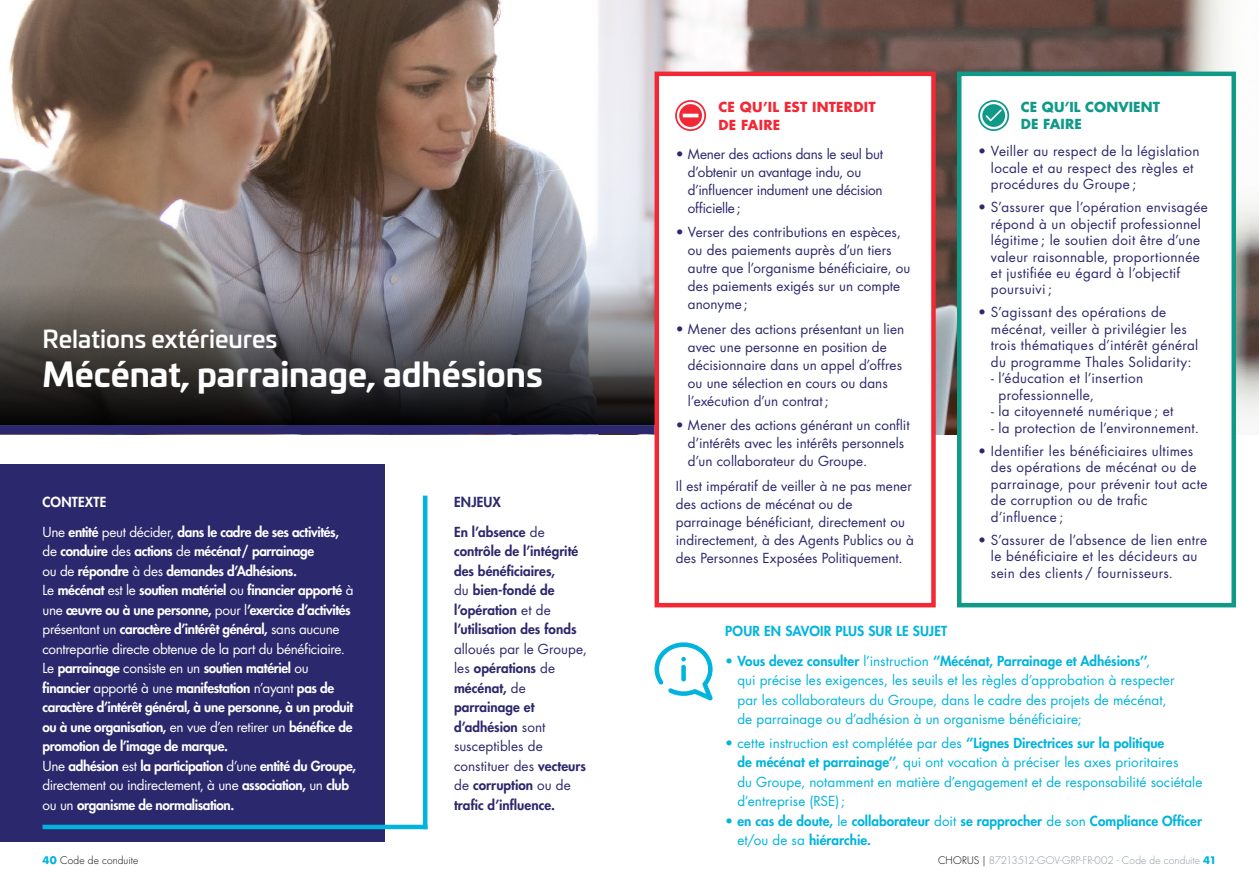
<style>
.page{position:relative;width:1259px;height:893px;background:#fff}
.page>*{position:absolute;margin:0;border:0;box-sizing:border-box;transform-origin:0 0}
.t1{font:700 33px "Univia Pro";color:#fff}
.t2{font:500 24px "Univia Pro";color:#fff}
.t3{font:13.5px/16.5px "Futura Std";letter-spacing:.01em;color:#2c286d}
.t4{font:800 13.5px/19.5px "Futura Std";letter-spacing:-.025em;color:#fff}
.t5{font:13.5px/19.5px "Futura Std";letter-spacing:.005em;color:#00b4dd}
.t6{font:800 13.5px/19.5px "Futura Std";letter-spacing:.005em;color:#2c286d}
.t7{font:800 13.5px/19.5px "Futura Std";letter-spacing:.005em;color:#00b4dd}
.t8{font:13.5px/18px "Futura Std";letter-spacing:-.015em;color:#2c286d}
.t9{font:700 13.5px/18px "Futura Std";letter-spacing:.02em;color:#f12836}
.t10{font:700 13.5px/16.5px "Futura Std";letter-spacing:.01em;color:#198}
.t11{font:800 13.5px "Futura Std";letter-spacing:.01em;color:#fff}
.t12{font:300 10.2px "Futura Std";letter-spacing:.005em;color:#8a959c}
.t13{font:300 10.2px "Futura Std";letter-spacing:.01em;color:#000}
.s1{font-weight:400}
.s2{font-weight:800}
.s3{font-weight:700;color:#00b4dd}
.s4{color:#000}
</style>
<div class="page">
<img style="left:0;top:0;width:1259px;height:434px">
<div style="left:0;top:425px;width:654px;height:9px;background:#2c286d"></div>
<svg style="left:654px;top:642px;width:59px;height:58px"></svg>
<svg style="left:0;top:238px;width:654px;height:187px;background:#5c5a5b"></svg>
<div style="left:957px;top:72px;width:279px;height:535px;background:#fff;border:4px solid #198"></div>
<svg style="left:978px;top:100px;width:31px;height:31px"></svg>
<div style="left:654px;top:72px;width:281px;height:535px;background:#fff;border:4px solid #f12836"></div>
<svg style="left:675px;top:100px;width:32px;height:31px"></svg>
<div style="left:0;top:465px;width:385px;height:377px;background:#2c286d"></div>
<hr style="left:423px;top:496px;width:4px;height:333px;background:#00b4dd">
<hr style="left:43px;top:825px;width:384px;height:4px;background:#00b4dd">
<h2 class="t2" style="left:43px;top:320px;width:236px">Relations extérieures</h2>
<h1 class="t1" style="left:43px;top:348px;width:502px">Mécénat, parrainage, adhésions</h1>
<p class="t11" style="left:43px;top:493px;width:65px">CONTEXTE</p>
<p class="t4" style="left:43px;top:522px;width:315px"><span class="s1">Une</span> entité <span class="s1">peut décider,</span> dans le cadre de ses activités, <span class="s1">de</span> conduire <span class="s1">des</span> actions <span class="s1">de</span> mécénat/ parrainage<br><span class="s1">ou de</span> répondre <span class="s1">à des</span> demandes d’Adhésions.<br><span class="s1">Le</span> mécénat <span class="s1">est le</span> soutien matériel <span class="s1">ou</span> financier apporté <span class="s1">à une</span> œuvre ou à une personne, <span class="s1">pour l</span>’exercice d’activités <span class="s1">présentant un</span> caractère d’intérêt général, <span class="s1">sans aucune contrepartie directe obtenue de la part du bénéficiaire.<br>Le</span> parrainage <span class="s1">consiste en un</span> soutien matériel <span class="s1">ou </span>financier <span class="s1">apporté à une</span> manifestation <span class="s1">n’ayant</span> pas de caractère d’intérêt général, à une personne, à un produit ou à une organisation, <span class="s1">en vue d’en retirer un</span> bénéfice de promotion de l’image de marque.<br><span class="s1">Une</span> adhésion <span class="s1">est</span> la participation <span class="s1">d’une</span> entité du Groupe, <span class="s1">directement ou indirectement, à une</span> association, <span class="s1">un</span> club <span class="s1">ou un</span> organisme de normalisation.</p>
<p class="t6" style="left:454px;top:492px;width:48px">ENJEUX</p>
<p class="t6" style="left:454px;top:522px;width:126px">En l’absence <span class="s1">de </span>contrôle de l’intégrité des bénéficiaires,<br><span class="s1">du</span> bien-fondé de l’opération <span class="s1">et de </span>l’utilisation des fonds</p>
<p class="t6" style="left:454px;top:639px;width:134px"><span class="s1">alloués par le Groupe, les</span> opérations <span class="s1">de </span>mécénat, <span class="s1">de </span>parrainage et d’adhésion <span class="s1">sont susceptibles de constituer des</span> vecteurs <span class="s1">de</span> corruption <span class="s1">ou de </span>trafic d’influence.</p>
<p class="t9" style="left:718px;top:98px;width:159px">CE QU’IL EST INTERDIT<br>DE FAIRE</p>
<p class="t8" style="left:688px;top:145px;width:197px;text-indent:-12px">• Mener des actions dans le seul but d’obtenir un avantage indu, ou d’influencer indument une décision officielle;</p>
<p class="t3" style="left:688px;top:224px;width:224px;line-height:18px;text-indent:-12px">• Verser des contributions en espèces, ou des paiements auprès d’un tiers autre que l’organisme bénéficiaire, ou des paiements exigés sur un compte anonyme;</p>
<p class="t3" style="left:688px;top:320px;width:218px;line-height:18px;text-indent:-12px">• Mener des actions présentant un lien avec une personne en position de décisionnaire dans un appel d’offres ou une sélection en cours ou dans l’exécution d’un contrat;</p>
<p class="t3" style="left:688px;top:416px;width:223px;line-height:18px;text-indent:-12px">• Mener des actions générant un conflit d’intérêts avec les intérêts personnels d’un collaborateur du Groupe.</p>
<p class="t3" style="left:676px;top:477px;width:239px;line-height:18px">Il est impératif de veiller à ne pas mener des actions de mécénat ou de parrainage bénéficiant, directement ou indirectement, à des Agents Publics ou à des Personnes Exposées Politiquement.</p>
<p class="t10" style="left:1020px;top:99px;width:141px">CE QU’IL CONVIENT<br>DE FAIRE</p>
<p class="t3" style="left:991px;top:143px;width:210px;text-indent:-13px">• Veiller au respect de la législation locale et au respect des règles et procédures du Groupe ;</p>
<p class="t3" style="left:991px;top:199px;width:218px;text-indent:-13px">• S’assurer que l’opération envisagée répond à un objectif professionnel légitime ; le soutien doit être d’une valeur raisonnable, proportionnée et justifiée eu égard à l’objectif poursuivi ;</p>
<p class="t3" style="left:991px;top:304px;width:209px;text-indent:-13px">• S’agissant des opérations de mécénat, veiller à privilégier les trois thématiques d’intérêt général du programme Thales Solidarity:</p>
<p class="t3" style="left:998px;top:370px;width:146px;text-indent:-8px">- l’éducation et l’insertion professionnelle,</p>
<p class="t3" style="left:991px;top:403px;width:184px">- la citoyenneté numérique ; et</p>
<p class="t3" style="left:991px;top:420px;width:209px">- la protection de l’environnement.</p>
<p class="t3" style="left:991px;top:443px;width:218px;text-indent:-13px">• Identifier les bénéficiaires ultimes des opérations de mécénat ou de parrainage, pour prévenir tout acte de corruption ou de trafic d’influence ;</p>
<p class="t3" style="left:991px;top:532px;width:218px;text-indent:-13px">• S’assurer de l’absence de lien entre le bénéficiaire et les décideurs au sein des clients / fournisseurs.</p>
<p class="t7" style="left:725px;top:621px;width:223px">POUR EN SAVOIR PLUS SUR LE SUJET</p>
<p class="t5" style="left:737px;top:651px;width:439px;text-indent:-12px">• <span class="s2">Vous devez consulter</span> l’instruction <span class="s2">‘’Mécénat, Parrainage et Adhésions’’</span>,<br>qui précise les exigences, les seuils et les règles d’approbation à respecter par les collaborateurs du Groupe, dans le cadre des projets de mécénat, de parrainage ou d’adhésion à un organisme bénéficiaire;</p>
<p class="t5" style="left:737px;top:733px;width:466px;text-indent:-12px">• cette instruction est complétée par des <span class="s2">‘’Lignes Directrices sur la politique<br>de mécénat et parrainage’’</span>, qui ont vocation à préciser les axes prioritaires<br>du Groupe, notamment en matière d’engagement et de responsabilité sociétale d’entreprise (RSE);</p>
<p class="t7" style="left:737px;top:811px;width:466px;text-indent:-12px"><span class="s1">•</span> en cas de doute, <span class="s1">le</span> collaborateur <span class="s1">doit</span> se rapprocher <span class="s1">de son</span> Compliance Officer <span class="s1">et/ou de sa</span> hiérarchie.</p>
<p class="t13" style="left:43px;top:854px;width:97px"><span class="s3">40</span> Code de conduite</p>
<p class="t12" style="left:938px;top:854px;width:280px"><span class="s4">CHORUS |</span> 87213512-GOV-GRP-FR-002 - Code de conduite <span class="s3">41</span></p>
</div>
